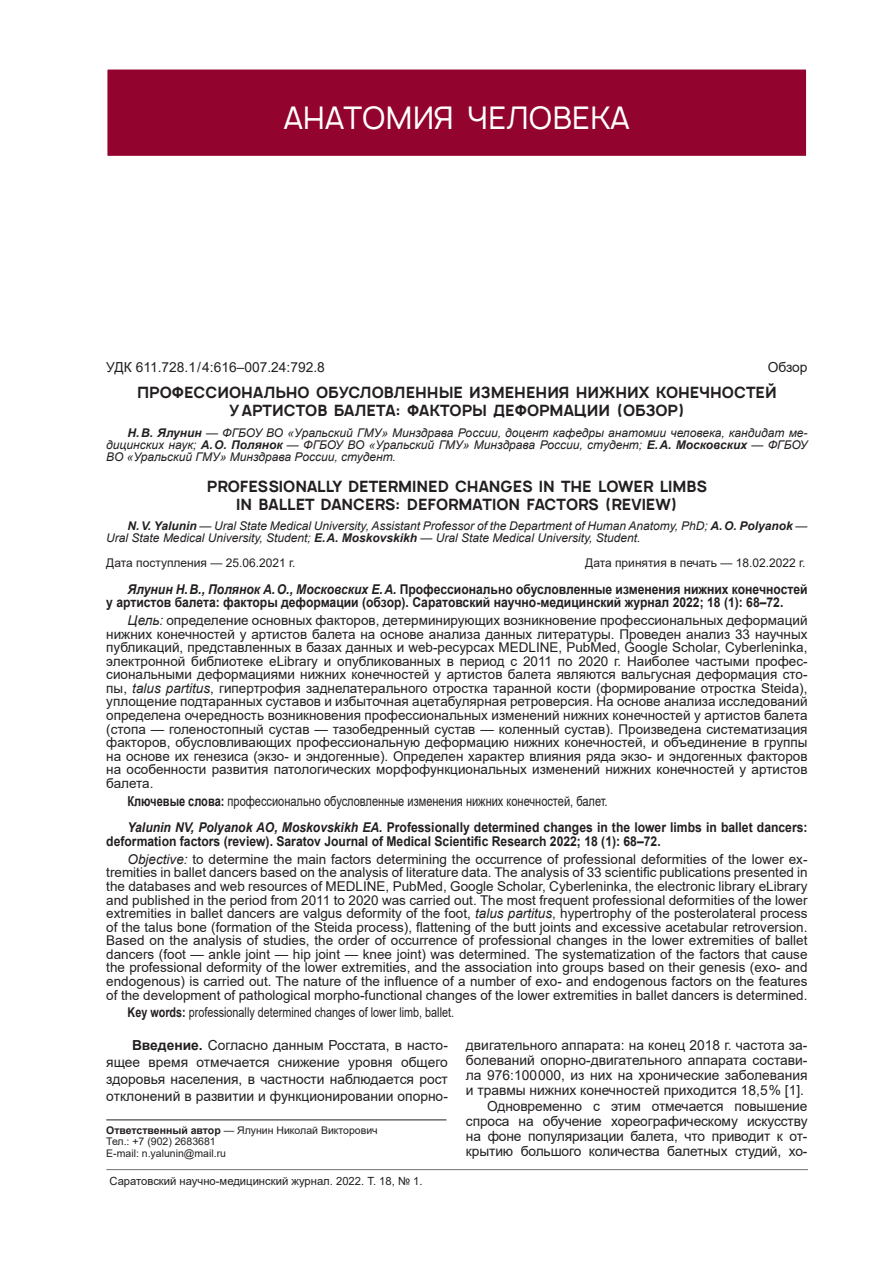
<style>
.page{position:relative;width:893px;height:1263px;background:#fff}
.page>*{position:absolute;margin:0;border:0;box-sizing:border-box;transform-origin:0 0}
.Раздел{font:30px "Manrope";color:#fff}
.Заголовок_1{font:700 15px/18px "Manrope";color:#231f20;text-align:center}
.Заголовок_1_англ{font:700 15px/18px "Manrope";color:#231f20;text-align:center}
.Основной_текст{font:13.8px/15.3px "Arial";color:#231f20;text-align:justify}
.Ключевые_слова{font:13.8px "Arial";color:#231f20;scale:.8 1}
.УДК{font:13.8px "Arial";color:#231f20}
.Аннотация_англ{font:13.5px/13.5px "Arial";color:#231f20;text-align:justify}
.Аннотация{font:13.5px/13.5px "Arial";color:#231f20;text-align:justify}
.Ссылка{font:700 13.5px/13.5px "Arial";color:#231f20;scale:.9 1}
.Ссылка_англ{font:700 13.5px/13.5px "Arial";color:#231f20;scale:.9 1}
.Ключевые_слова_англ{font:13.5px "Arial";color:#231f20;scale:.8 1}
.Автор{font:italic 12px/12px "Arial";color:#231f20;text-align:justify}
.Автор_англ{font:italic 12px/12px "Arial";color:#231f20}
.Дата{font:12px "Arial";color:#231f20}
.t1{font:11.25px "Arial";color:#231f20}
.ОтвРедактор{font:10.5px/11.6px "Arial";color:#231f20}
.s1{font-weight:700}
.s2{font-style:italic}
</style>
<div class="page">
<hr style="left:106px;top:1169px;width:702px;height:1px;background:#808285">
<div style="left:107px;top:69px;width:700px;height:88px;background:#92032d"></div>
<div style="left:106px;top:68px;width:701px;height:89px;border:2px solid #fff"></div>
<hr style="left:106px;top:1120px;width:340px;height:1px;background:#231f20">
<p class="Раздел" style="left:284px;top:99px;width:347px">АНАТОМИЯ ЧЕЛОВЕКА</p>
<p class="УДК" style="left:106px;top:357px;width:220px">УДК 611.728.1 / 4:616–007.24:792.8</p>
<p class="УДК" style="left:768px;top:357px;width:41px">Обзор</p>
<p class="Заголовок_1" style="left:137px;top:383px;width:641px">ПРОФЕССИОНАЛЬНО ОБУСЛОВЛЕННЫЕ ИЗМЕНЕНИЯ НИЖНИХ КОНЕЧНОСТЕЙ<br>У АРТИСТОВ БАЛЕТА: ФАКТОРЫ ДЕФОРМАЦИИ (ОБЗОР)</p>
<p class="Автор" style="left:106px;top:427px;width:703px;text-indent:21px"><span class="s1">Н.В. Ялунин</span> — ФГБОУ ВО «Уральский ГМУ» Минздрава России, доцент кафедры анатомии человека, кандидат ме&shy;дицинских наук; <span class="s1">А.О. Полянок</span> — ФГБОУ ВО «Уральский ГМУ» Минздрава России, студент; <span class="s1">Е.А. Московских</span> — ФГБОУ ВО «Уральский ГМУ» Минздрава России, студент.</p>
<p class="Заголовок_1_англ" style="left:207px;top:477px;width:501px">PROFESSIONALLY DETERMINED CHANGES IN THE LOWER LIMBS<br>IN BALLET DANCERS: DEFORMATION FACTORS (REVIEW)</p>
<p class="Автор_англ" style="left:106px;top:520px;width:703px;text-indent:21px"><span class="s1">N.V. Yalunin</span> — Ural State Medical University, Assistant Professor of the Department of Human Anatomy, PhD; <span class="s1">A.O. Polyanok</span> —<br>Ural State Medical University, Student; <span class="s1">E.A. Moskovskikh</span> — Ural State Medical University, Student.</p>
<p class="Дата" style="left:106px;top:555px;width:191px">Дата поступления — 25.06.2021 г.</p>
<p class="Дата" style="left:585px;top:555px;width:222px">Дата принятия в печать — 18.02.2022 г.</p>
<p class="Ссылка" style="left:106px;top:582px;width:781px;text-indent:21px"><span class="s2">Ялунин Н.В., Полянок А.О., Московских Е.А.</span> Профессионально обусловленные изменения нижних конечностей у артистов балета: факторы деформации (обзор). Саратовский научно-медицинский журнал 2022; 18 (1): 68–72.</p>
<p class="Аннотация" style="left:106px;top:613px;width:703px;text-indent:21px"><span class="s2">Цель:</span> определение основных факторов, детерминирующих возникновение профессиональных деформаций нижних конечностей у артистов балета на основе анализа данных литературы. Проведен анализ 33 научных публикаций, представленных в базах данных и web-ресурсах MEDLINE, PubMed, Google Scholar, Cyberleninka, электронной библиотеке eLibrary и опубликованных в период с 2011 по 2020 г. Наиболее частыми профес&shy;сиональными деформациями нижних конечностей у артистов балета являются вальгусная деформация сто&shy;пы, <span class="s2">talus partitus</span>, гипертрофия заднелатерального отростка таранной кости (формирование отростка Steida), уплощение подтаранных суставов и избыточная ацетабулярная ретроверсия. На основе анализа исследований определена очередность возникновения профессиональных изменений нижних конечностей у артистов балета (стопа — голеностопный сустав — тазобедренный сустав — коленный сустав). Произведена систематизация факторов, обусловливающих профессиональную деформацию нижних конечностей, и объединение в группы на основе их генезиса (экзо- и эндогенные). Определен характер влияния ряда экзо- и эндогенных факторов на особенности развития патологических морфофункциональных изменений нижних конечностей у артистов балета.</p>
<p class="Ключевые_слова" style="left:128px;top:792px;width:602px"><span class="s1">Ключевые слова:</span> профессионально обусловленные изменения нижних конечностей, балет.</p>
<p class="Ссылка_англ" style="left:106px;top:821px;width:781px;text-indent:21px"><span class="s2">Yalunin NV, Polyanok AO, Moskovskikh EA.</span> Professionally determined changes in the lower limbs in ballet dancers: deformation factors (review). Saratov Journal of Medical Scientific Research 2022; 18 (1): 68–72.</p>
<p class="Аннотация_англ" style="left:106px;top:852px;width:703px;text-indent:21px"><span class="s2">Objective:</span> to determine the main factors determining the occurrence of professional deformities of the lower ex&shy;tremities in ballet dancers based on the analysis of literature data. The analysis of 33 scientific publications presented in the databases and web resources of MEDLINE, PubMed, Google Scholar, Cyberleninka, the electronic library eLibrary and published in the period from 2011 to 2020 was carried out. The most frequent professional deformities of the lower extremities in ballet dancers are valgus deformity of the foot, <span class="s2">talus partitus</span>, hypertrophy of the posterolateral process of the talus bone (formation of the Steida process), flattening of the butt joints and excessive acetabular retroversion.<br>Based on the analysis of studies, the order of occurrence of professional changes in the lower extremities of ballet dancers (foot — ankle joint — hip joint — knee joint) was determined. The systematization of the factors that cause the professional deformity of the lower extremities, and the association into groups based on their genesis (exo- and endogenous) is carried out. The nature of the influence of a number of exo- and endogenous factors on the features of the development of pathological morpho-functional changes of the lower extremities in ballet dancers is determined.</p>
<p class="Ключевые_слова_англ" style="left:128px;top:1003px;width:410px"><span class="s1">Key words:</span> professionally determined changes of lower limb, ballet.</p>
<p class="Основной_текст" style="left:106px;top:1036px;width:343px;line-height:17.1px;text-indent:21px"><sup>1</sup><span class="s1">Введение.</span> Согласно данным Росстата, в насто&shy;ящее время отмечается снижение уровня общего здоровья населения, в частности наблюдается рост отклонений в развитии и функционировании опорно-</p>
<p class="ОтвРедактор" style="left:106px;top:1124px;width:273px"><span class="s1">Ответственный автор</span> — Ялунин Николай Викторович<br>Тел.: +7 (902) 2683681<br>E-mail: n.yalunin@mail.ru</p>
<p class="Основной_текст" style="left:466px;top:1037px;width:343px">двигательного аппарата: на конец 2018 г. частота за&shy;болеваний опорно-двигательного аппарата состави&shy;ла 976:100 000, из них на хронические заболевания и травмы нижних конечностей приходится 18,5 % [1].</p>
<p class="Основной_текст" style="left:466px;top:1098px;width:343px;text-indent:21px">Одновременно с этим отмечается повышение спроса на обучение хореографическому искусству на фоне популяризации балета, что приводит к от&shy;крытию большого количества балетных студий, хо-</p>
<p class="t1" style="left:109px;top:1173px;width:315px">Саратовский научно-медицинский журнал. 2022. Т. 18, № 1.</p>
</div>
